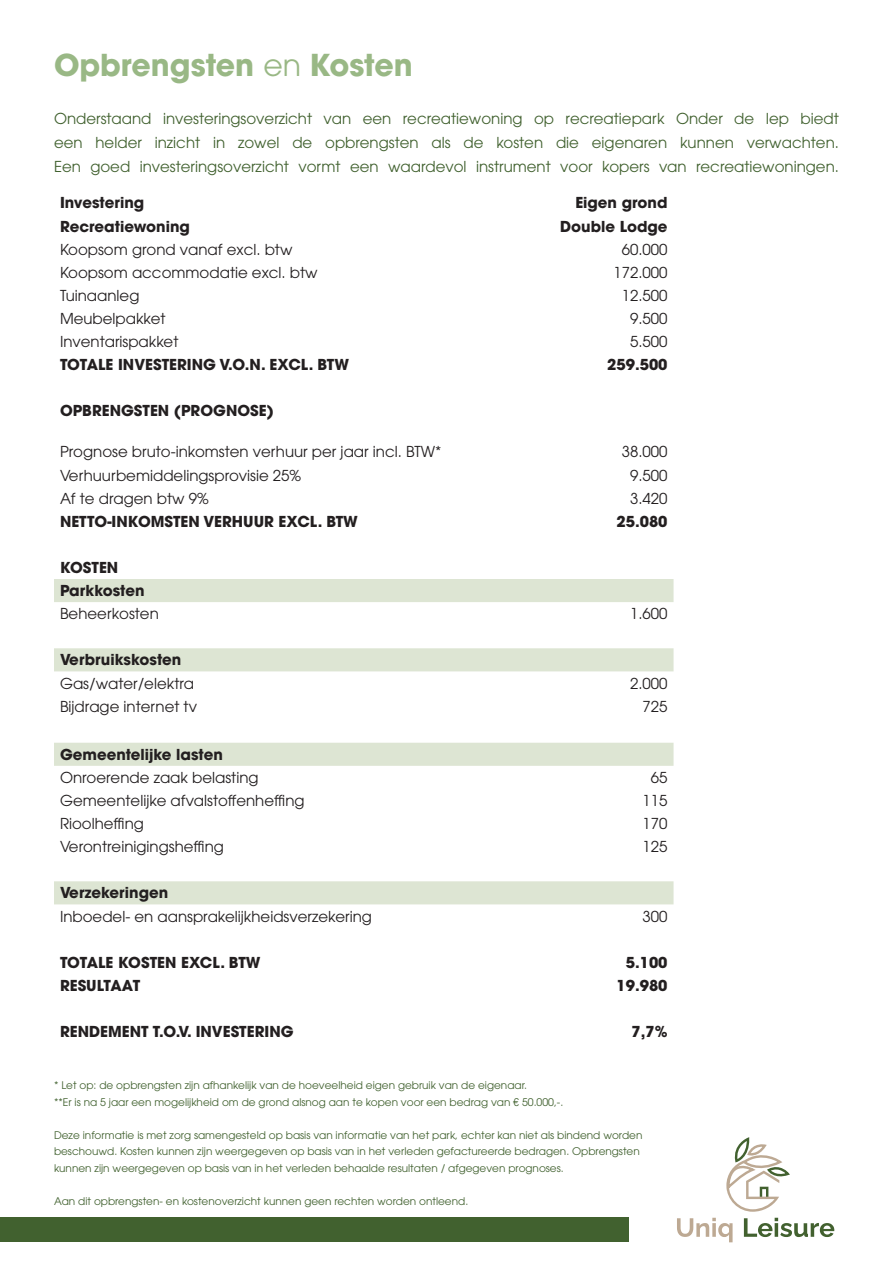
<style>
.page{position:relative;width:893px;height:1263px;background:#fff}
.page>*{position:absolute;margin:0;border:0;box-sizing:border-box;transform-origin:0 0}
.t1{font:700 30px "ITC Avant Garde Pro";color:#99b885}
.t2{font:15px "ITC Avant Garde Pro";color:#231f20}
.t3{font:700 15px "ITC Avant Garde Pro";color:#231f20}
.t4{font:15px/24px "ITC Avant Garde Pro";color:#41612f}
.t5{font:10.5px "ITC Avant Garde Pro";color:#41612f}
.s1{font-weight:400}
</style>
<div class="page">
<div style="left:0;top:1217px;width:628px;height:24px;background:#41612f"></div>
<svg style="left:726px;top:1137px;width:64px;height:75px"></svg>
<svg style="left:677px;top:1218px;width:56px;height:24px"></svg>
<svg style="left:744px;top:1218px;width:90px;height:19px"></svg>
<svg style="left:54px;top:579px;width:620px;height:325px"></svg>
<p class="t1" style="left:54px;top:45px;width:360px">Opbrengsten <span class="s1">en</span> Kosten</p>
<p class="t4" style="left:54px;top:107px;width:786px">Onderstaand investeringsoverzicht van een recreatiewoning op recreatiepark Onder de Iep biedt een helder inzicht in zowel de opbrengsten als de kosten die eigenaren kunnen verwachten.</p>
<p class="t4" style="left:54px;top:155px;width:786px">Een goed investeringsoverzicht vormt een waardevol instrument voor kopers van recreatiewoningen.</p>
<p class="t3" style="left:60px;top:193px;width:86px">Investering</p>
<p class="t3" style="left:575px;top:193px;width:94px">Eigen grond</p>
<p class="t3" style="left:60px;top:216px;width:131px">Recreatiewoning</p>
<p class="t3" style="left:560px;top:216px;width:109px">Double Lodge</p>
<p class="t2" style="left:60px;top:240px;width:234px">Koopsom grond vanaf excl. btw</p>
<p class="t2" style="left:622px;top:240px;width:47px">60.000</p>
<p class="t2" style="left:60px;top:263px;width:259px">Koopsom accommodatie excl. btw</p>
<p class="t2" style="left:613px;top:263px;width:56px">172.000</p>
<p class="t2" style="left:60px;top:286px;width:81px">Tuinaanleg</p>
<p class="t2" style="left:622px;top:286px;width:47px">12.500</p>
<p class="t2" style="left:60px;top:309px;width:107px">Meubelpakket</p>
<p class="t2" style="left:630px;top:309px;width:39px">9.500</p>
<p class="t2" style="left:60px;top:332px;width:120px">Inventarispakket</p>
<p class="t2" style="left:630px;top:332px;width:39px">5.500</p>
<p class="t3" style="left:60px;top:355px;width:291px">TOTALE INVESTERING V.O.N. EXCL. BTW</p>
<p class="t3" style="left:607px;top:355px;width:62px">259.500</p>
<p class="t3" style="left:60px;top:401px;width:215px">OPBRENGSTEN (PROGNOSE)</p>
<p class="t2" style="left:60px;top:443px;width:383px">Prognose bruto-inkomsten verhuur per jaar incl. BTW*</p>
<p class="t2" style="left:622px;top:443px;width:47px">38.000</p>
<p class="t2" style="left:60px;top:466px;width:243px">Verhuurbemiddelingsprovisie 25%</p>
<p class="t2" style="left:630px;top:466px;width:39px">9.500</p>
<p class="t2" style="left:60px;top:489px;width:150px">Af te dragen btw 9%</p>
<p class="t2" style="left:630px;top:489px;width:39px">3.420</p>
<p class="t3" style="left:60px;top:511px;width:299px">NETTO-INKOMSTEN VERHUUR EXCL. BTW</p>
<p class="t3" style="left:616px;top:511px;width:53px">25.080</p>
<p class="t3" style="left:60px;top:557px;width:60px">KOSTEN</p>
<p class="t3" style="left:60px;top:580px;width:86px">Parkkosten</p>
<p class="t2" style="left:60px;top:604px;width:100px">Beheerkosten</p>
<p class="t2" style="left:630px;top:604px;width:39px">1.600</p>
<p class="t3" style="left:60px;top:650px;width:123px">Verbruikskosten</p>
<p class="t2" style="left:60px;top:674px;width:136px">Gas/water/elektra</p>
<p class="t2" style="left:630px;top:674px;width:39px">2.000</p>
<p class="t2" style="left:60px;top:697px;width:139px">Bijdrage internet tv</p>
<p class="t2" style="left:643px;top:697px;width:26px">725</p>
<p class="t3" style="left:60px;top:744px;width:164px">Gemeentelijke lasten</p>
<p class="t2" style="left:60px;top:768px;width:200px">Onroerende zaak belasting</p>
<p class="t2" style="left:651px;top:768px;width:18px">65</p>
<p class="t2" style="left:60px;top:791px;width:246px">Gemeentelijke afvalstoffenheffing</p>
<p class="t2" style="left:643px;top:791px;width:26px">115</p>
<p class="t2" style="left:60px;top:814px;width:86px">Rioolheffing</p>
<p class="t2" style="left:643px;top:814px;width:26px">170</p>
<p class="t2" style="left:60px;top:837px;width:165px">Verontreinigingsheffing</p>
<p class="t2" style="left:643px;top:837px;width:26px">125</p>
<p class="t3" style="left:60px;top:883px;width:110px">Verzekeringen</p>
<p class="t2" style="left:60px;top:907px;width:313px">Inboedel- en aansprakelijkheidsverzekering</p>
<p class="t2" style="left:643px;top:907px;width:26px">300</p>
<p class="t3" style="left:60px;top:952px;width:202px">TOTALE KOSTEN EXCL. BTW</p>
<p class="t3" style="left:626px;top:952px;width:43px">5.100</p>
<p class="t3" style="left:60px;top:975px;width:82px">RESULTAAT</p>
<p class="t3" style="left:616px;top:975px;width:53px">19.980</p>
<p class="t3" style="left:60px;top:1021px;width:235px">RENDEMENT T.O.V. INVESTERING</p>
<p class="t3" style="left:631px;top:1021px;width:38px">7,7%</p>
<p class="t5" style="left:54px;top:1079px;width:474px">* Let op: de opbrengsten zijn afhankelijk van de hoeveelheid eigen gebruik van de eigenaar.</p>
<p class="t5" style="left:54px;top:1095px;width:511px">**Er is na 5 jaar een mogelijkheid om de grond alsnog aan te kopen voor een bedrag van € 50.000,-.</p>
<p class="t5" style="left:54px;top:1128px;width:590px">Deze informatie is met zorg samengesteld op basis van informatie van het park, echter kan niet als bindend worden</p>
<p class="t5" style="left:54px;top:1145px;width:587px">beschouwd. Kosten kunnen zijn weergegeven op basis van in het verleden gefactureerde bedragen. Opbrengsten</p>
<p class="t5" style="left:54px;top:1161px;width:511px">kunnen zijn weergegeven op basis van in het verleden behaalde resultaten / afgegeven prognoses.</p>
<p class="t5" style="left:54px;top:1194px;width:416px">Aan dit opbrengsten- en kostenoverzicht kunnen geen rechten worden ontleend.</p>
</div>
